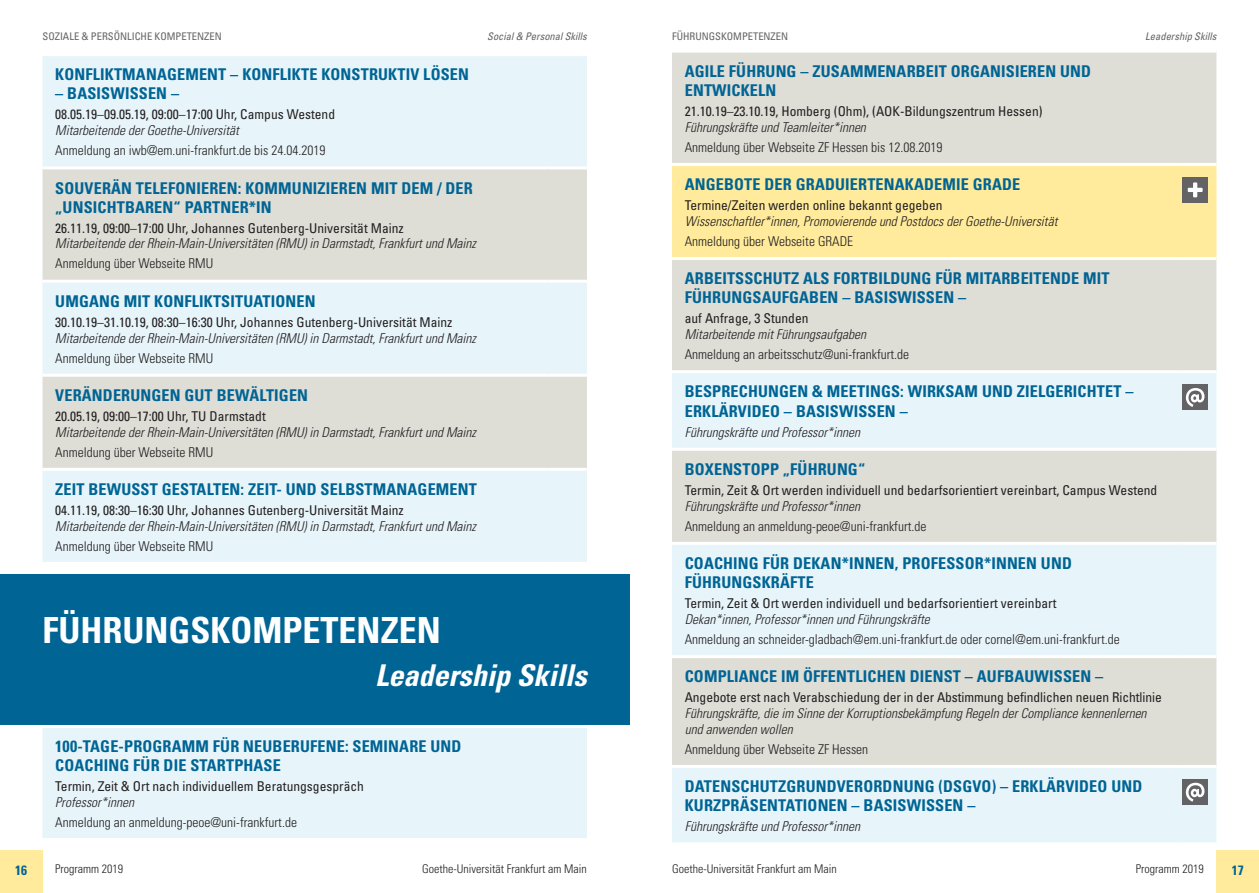
<style>
.page{position:relative;width:1259px;height:893px;background:#fff}
.page>*{position:absolute;margin:0;border:0;box-sizing:border-box;transform-origin:0 0}
.Titel{font:700 condensed 36px "Univers";color:#fff}
.Titel-2{font:italic 700 condensed 30px "Univers";color:#fff}
.Titel-3{font:700 condensed 16.2px/19.2px "Univers";letter-spacing:.01em;color:#006494}
.Zielgruppe{font:italic 300 condensed 13.5px/15.8px "Univers";color:#231f20}
.Titel-4{font:italic 300 condensed 13.5px/15.8px "Univers";color:#231f20}
.Datum{font:condensed 13.5px "Univers";color:#231f20}
.Anmeldung{font:300 condensed 13.5px "Univers";color:#231f20}
.Titel-5{font:condensed 13.5px/15.8px "Univers";color:#231f20}
.Titel-6{font:300 condensed 13.5px "Univers";color:#231f20}
.t1{font:700 condensed 13.5px "Univers";color:#006494}
.t2{font:300 condensed 12px "Univers";color:#231f20}
.Titel-7{font:condensed 10.5px "Univers";color:#636366}
.Titel-8{font:italic condensed 10.5px "Univers";color:#636366}
.s1{font-weight:300;font-style:italic}
.s2{font-weight:400;font-style:normal}
</style>
<div class="page">
<div style="left:1216px;top:850px;width:43px;height:43px;background:#ffeb9b"></div>
<div style="left:0;top:850px;width:43px;height:43px;background:#ffeb9b"></div>
<div style="left:43px;top:728px;width:544px;height:110px;background:#e7f5fa"></div>
<div style="left:0;top:574px;width:629px;height:151px;background:#006494"></div>
<div style="left:672px;top:53px;width:544px;height:317px;background:#deddd6"></div>
<div style="left:672px;top:166px;width:544px;height:91px;background:#ffeb9b"></div>
<svg style="left:672px;top:373px;width:544px;height:469px;background:#e3eaea"></svg>
<hr style="left:672px;top:163px;width:506px;height:3px;background:#fff">
<hr style="left:1178px;top:163px;width:38px;height:3px;background:#fff">
<hr style="left:672px;top:257px;width:506px;height:3px;background:#fff">
<hr style="left:1178px;top:257px;width:38px;height:3px;background:#fff">
<hr style="left:672px;top:448px;width:506px;height:3px;background:#fff">
<hr style="left:1178px;top:448px;width:38px;height:3px;background:#fff">
<hr style="left:672px;top:542px;width:506px;height:3px;background:#fff">
<hr style="left:1178px;top:542px;width:38px;height:3px;background:#fff">
<hr style="left:672px;top:655px;width:506px;height:3px;background:#fff">
<hr style="left:1178px;top:655px;width:38px;height:3px;background:#fff">
<hr style="left:672px;top:765px;width:506px;height:3px;background:#fff">
<hr style="left:1178px;top:765px;width:38px;height:3px;background:#fff">
<div style="left:1182px;top:177px;width:26px;height:26px;background:#636366"></div>
<svg style="left:1187px;top:182px;width:15px;height:15px"></svg>
<div style="left:1182px;top:384px;width:26px;height:26px;background:#636366"></div>
<svg style="left:1185px;top:388px;width:19px;height:19px"></svg>
<div style="left:1182px;top:779px;width:26px;height:26px;background:#636366"></div>
<svg style="left:1185px;top:783px;width:19px;height:19px"></svg>
<div style="left:43px;top:56px;width:544px;height:506px;background:#e7f5fa"></div>
<svg style="left:43px;top:169px;width:544px;height:299px;background:#e0e4e1"></svg>
<hr style="left:43px;top:166px;width:506px;height:3px;background:#fff">
<hr style="left:549px;top:166px;width:38px;height:3px;background:#fff">
<hr style="left:43px;top:280px;width:506px;height:3px;background:#fff">
<hr style="left:549px;top:280px;width:38px;height:3px;background:#fff">
<hr style="left:43px;top:374px;width:506px;height:3px;background:#fff">
<hr style="left:549px;top:374px;width:38px;height:3px;background:#fff">
<hr style="left:43px;top:468px;width:506px;height:3px;background:#fff">
<hr style="left:549px;top:468px;width:38px;height:3px;background:#fff">
<p class="Titel-7" style="left:43px;top:30px;width:181px">SOZIALE &amp; PERSÖNLICHE KOMPETENZEN</p>
<p class="Titel-8" style="left:487px;top:30px;width:101px">Social &amp; Personal Skills</p>
<p class="Titel-3" style="left:55px;top:65px;width:415px">KONFLIKTMANAGEMENT – KONFLIKTE KONSTRUKTIV LÖSEN</p>
<p class="Titel-3" style="left:55px;top:84px;width:125px">– BASISWISSEN –</p>
<p class="Titel-5" style="left:55px;top:107px;width:281px">08.05.19–09.05.19, 09:00–17:00 Uhr, Campus Westend<br><span class="s1">Mitarbeitende der Goethe-Universität</span></p>
<p class="Titel-6" style="left:55px;top:142px;width:272px">Anmeldung an iwb@em.uni-frankfurt.de bis 24.04.2019</p>
<p class="Titel-3" style="left:55px;top:178px;width:419px">SOUVERÄN TELEFONIEREN: KOMMUNIZIEREN MIT DEM / DER „UNSICHTBAREN“ PARTNER*IN</p>
<p class="Datum" style="left:55px;top:219px;width:350px">26.11.19, 09:00–17:00 Uhr, Johannes Gutenberg-Universität Mainz</p>
<p class="Zielgruppe" style="left:55px;top:236px;width:422px">Mitarbeitende der Rhein-Main-Universitäten (RMU) in Darmstadt, Frankfurt und Mainz</p>
<p class="Anmeldung" style="left:55px;top:256px;width:159px">Anmeldung über Webseite RMU</p>
<p class="Titel-3" style="left:55px;top:291px;width:262px">UMGANG MIT KONFLIKTSITUATIONEN</p>
<p class="Titel-4" style="left:55px;top:314px;width:422px"><span class="s2">30.10.19–31.10.19, 08:30–16:30 Uhr, Johannes Gutenberg-Universität Mainz<br></span>Mitarbeitende der Rhein-Main-Universitäten (RMU) in Darmstadt, Frankfurt und Mainz</p>
<p class="Titel-6" style="left:55px;top:350px;width:159px">Anmeldung über Webseite RMU</p>
<p class="Titel-3" style="left:55px;top:385px;width:254px">VERÄNDERUNGEN GUT BEWÄLTIGEN</p>
<p class="Titel-4" style="left:55px;top:408px;width:422px"><span class="s2">20.05.19, 09:00–17:00 Uhr, TU Darmstadt<br></span>Mitarbeitende der Rhein-Main-Universitäten (RMU) in Darmstadt, Frankfurt und Mainz</p>
<p class="Titel-6" style="left:55px;top:444px;width:159px">Anmeldung über Webseite RMU</p>
<p class="Titel-3" style="left:55px;top:479px;width:423px">ZEIT BEWUSST GESTALTEN: ZEIT- UND SELBSTMANAGEMENT</p>
<p class="Titel-4" style="left:55px;top:502px;width:422px"><span class="s2">04.11.19, 08:30–16:30 Uhr, Johannes Gutenberg-Universität Mainz<br></span>Mitarbeitende der Rhein-Main-Universitäten (RMU) in Darmstadt, Frankfurt und Mainz</p>
<p class="Titel-6" style="left:55px;top:538px;width:159px">Anmeldung über Webseite RMU</p>
<p class="Titel" style="left:43px;top:609px;width:400px">FÜHRUNGSKOMPETENZEN</p>
<p class="Titel-2" style="left:375px;top:656px;width:213px">Leadership Skills</p>
<p class="Titel-3" style="left:55px;top:736px;width:408px">100-TAGE-PROGRAMM FÜR NEUBERUFENE: SEMINARE UND<br>COACHING FÜR DIE STARTPHASE</p>
<p class="Datum" style="left:55px;top:778px;width:310px">Termin, Zeit &amp; Ort nach individuellem Beratungsgespräch</p>
<p class="Zielgruppe" style="left:55px;top:794px;width:80px">Professor*innen</p>
<p class="Anmeldung" style="left:55px;top:814px;width:243px">Anmeldung an anmeldung-peoe@uni-frankfurt.de</p>
<p class="Titel-7" style="left:672px;top:30px;width:118px">FÜHRUNGSKOMPETENZEN</p>
<p class="Titel-8" style="left:1145px;top:30px;width:73px">Leadership Skills</p>
<p class="Titel-3" style="left:685px;top:61px;width:408px">AGILE FÜHRUNG – ZUSAMMENARBEIT ORGANISIEREN UND<br>ENTWICKELN</p>
<p class="Datum" style="left:685px;top:103px;width:359px">21.10.19–23.10.19, Homberg (Ohm), (AOK-Bildungszentrum Hessen)</p>
<p class="Zielgruppe" style="left:685px;top:119px;width:183px">Führungskräfte und Teamleiter*innen</p>
<p class="Anmeldung" style="left:685px;top:139px;width:259px">Anmeldung über Webseite ZF Hessen bis 12.08.2019</p>
<p class="Titel-3" style="left:685px;top:175px;width:337px">ANGEBOTE DER GRADUIERTENAKADEMIE GRADE</p>
<p class="Datum" style="left:685px;top:197px;width:259px">Termine/Zeiten werden online bekannt gegeben</p>
<p class="Zielgruppe" style="left:685px;top:213px;width:374px">Wissenschaftler*innen, Promovierende und Postdocs der Goethe-Universität</p>
<p class="Anmeldung" style="left:685px;top:233px;width:170px">Anmeldung über Webseite GRADE</p>
<p class="Titel-3" style="left:685px;top:269px;width:426px">ARBEITSSCHUTZ ALS FORTBILDUNG FÜR MITARBEITENDE MIT<br>FÜHRUNGSAUFGABEN – BASISWISSEN –</p>
<p class="Datum" style="left:685px;top:310px;width:125px">auf Anfrage, 3 Stunden</p>
<p class="Zielgruppe" style="left:685px;top:326px;width:183px">Mitarbeitende mit Führungsaufgaben</p>
<p class="Anmeldung" style="left:685px;top:346px;width:226px">Anmeldung an arbeitsschutz@uni-frankfurt.de</p>
<p class="Titel-3" style="left:685px;top:382px;width:450px">BESPRECHUNGEN &amp; MEETINGS: WIRKSAM UND ZIELGERICHTET –<br>ERKLÄRVIDEO – BASISWISSEN –</p>
<p class="Zielgruppe" style="left:685px;top:424px;width:177px">Führungskräfte und Professor*innen</p>
<p class="Titel-3" style="left:685px;top:459px;width:182px">BOXENSTOPP „FÜHRUNG“</p>
<p class="Titel-5" style="left:685px;top:482px;width:474px">Termin, Zeit &amp; Ort werden individuell und bedarfsorientiert vereinbart, Campus Westend<br><span class="s1">Führungskräfte und Professor*innen</span></p>
<p class="Titel-6" style="left:685px;top:518px;width:243px">Anmeldung an anmeldung-peoe@uni-frankfurt.de</p>
<p class="Titel-3" style="left:685px;top:554px;width:388px">COACHING FÜR DEKAN*INNEN, PROFESSOR*INNEN UND<br>FÜHRUNGSKRÄFTE</p>
<p class="Datum" style="left:685px;top:595px;width:373px">Termin, Zeit &amp; Ort werden individuell und bedarfsorientiert vereinbart</p>
<p class="Zielgruppe" style="left:685px;top:611px;width:247px">Dekan*innen, Professor*innen und Führungskräfte</p>
<p class="Anmeldung" style="left:685px;top:631px;width:436px">Anmeldung an schneider-gladbach@em.uni-frankfurt.de oder cornel@em.uni-frankfurt.de</p>
<p class="Titel-3" style="left:685px;top:667px;width:420px">COMPLIANCE IM ÖFFENTLICHEN DIENST – AUFBAUWISSEN –</p>
<p class="Datum" style="left:685px;top:689px;width:478px">Angebote erst nach Verabschiedung der in der Abstimmung befindlichen neuen Richtlinie</p>
<p class="Zielgruppe" style="left:685px;top:705px;width:463px">Führungskräfte, die im Sinne der Korruptionsbekämpfung Regeln der Compliance kennenlernen und anwenden wollen</p>
<p class="Anmeldung" style="left:685px;top:741px;width:185px">Anmeldung über Webseite ZF Hessen</p>
<p class="Titel-3" style="left:685px;top:777px;width:459px">DATENSCHUTZGRUNDVERORDNUNG (DSGVO) – ERKLÄRVIDEO UND<br>KURZPRÄSENTATIONEN – BASISWISSEN –</p>
<p class="Zielgruppe" style="left:685px;top:819px;width:177px">Führungskräfte und Professor*innen</p>
<p class="t1" style="left:15px;top:861px;width:13px">16</p>
<p class="t2" style="left:55px;top:862px;width:69px">Programm 2019</p>
<p class="t2" style="left:422px;top:862px;width:166px">Goethe-Universität Frankfurt am Main</p>
<p class="t2" style="left:672px;top:862px;width:166px">Goethe-Universität Frankfurt am Main</p>
<p class="t2" style="left:1135px;top:862px;width:69px">Programm 2019</p>
<p class="t1" style="left:1231px;top:861px;width:13px">17</p>
</div>
